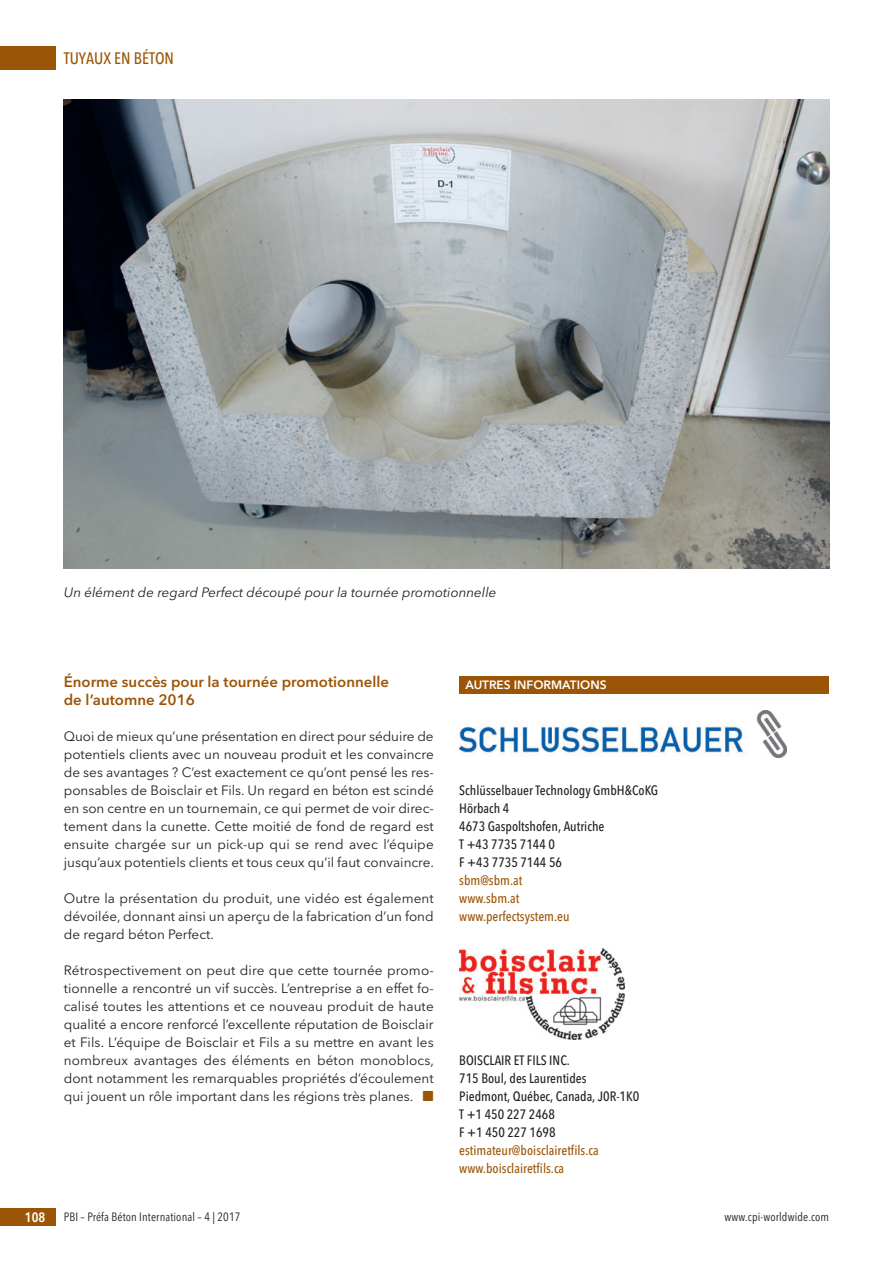
<style>
.page{position:relative;width:893px;height:1263px;background:#fff}
.page>*{position:absolute;margin:0;border:0;box-sizing:border-box;transform-origin:0 0}
.t1{font:500 16.5px "Avenir Next Condensed";color:#9c5506}
.t2{font:600 15px/18px "Avenir Next";color:#9c5506}
.t3{font:13.5px/18px "Avenir Next";color:#231f20;text-align:justify}
.t4{font:500 13.5px/18px "Avenir Next Condensed";color:#231f20}
.t5{font:500 13.5px/18px "Avenir Next Condensed";color:#9c5506}
.t6{font:italic 13.5px "Avenir Next";color:#231f20}
.t7{font:600 13.5px "Avenir Next Condensed";color:#fff}
.t8{font:12px "Avenir Next Condensed";letter-spacing:.01em;color:#231f20}
.t9{font:600 12px "Avenir Next";color:#fff}
.s1{font-family:"European Pi Three";color:#9c5506}
</style>
<div class="page">
<div style="left:0;top:47px;width:55px;height:23px;background:#9c5506"></div>
<div style="left:0;top:1208px;width:55px;height:18px;background:#9c5506"></div>
<div style="left:459px;top:676px;width:370px;height:17px;background:#9c5506"></div>
<img style="left:459px;top:710px;width:328px;height:47px">
<img style="left:459px;top:949px;width:165px;height:90px">
<img style="left:64px;top:100px;width:765px;height:469px">
<p class="t1" style="left:64px;top:51px;width:112px">TUYAUX EN BÉTON</p>
<p class="t6" style="left:64px;top:586px;width:434px">Un élément de regard Perfect découpé pour la tournée promotionnelle</p>
<p class="t2" style="left:64px;top:674px;width:327px">Énorme succès pour la tournée promotionnelle de l’automne 2016</p>
<p class="t3" style="left:64px;top:728px;width:372px">Quoi de mieux qu’une présentation en direct pour séduire de potentiels clients avec un nouveau produit et les convaincre de ses avantages ? C’est exactement ce qu’ont pensé les res&shy;ponsables de Boisclair et Fils. Un regard en béton est scindé en son centre en un tournemain, ce qui permet de voir direc&shy;tement dans la cunette. Cette moitié de fond de regard est ensuite chargée sur un pick-up qui se rend avec l’équipe jusqu’aux potentiels clients et tous ceux qu’il faut convaincre.</p>
<p class="t3" style="left:64px;top:890px;width:371px">Outre la présentation du produit, une vidéo est également dévoilée, donnant ainsi un aperçu de la fabrication d’un fond de regard béton Perfect.</p>
<p class="t3" style="left:64px;top:962px;width:372px">Rétrospectivement on peut dire que cette tournée promo&shy;tionnelle a rencontré un vif succès. L’entreprise a en effet fo&shy;calisé toutes les attentions et ce nouveau produit de haute qualité a encore renforcé l’excellente réputation de Boisclair et Fils. L’équipe de Boisclair et Fils a su mettre en avant les nombreux avantages des éléments en béton monoblocs, dont notamment les remarquables propriétés d’écoulement qui jouent un rôle important dans les régions très planes. <span class="s1">-</span></p>
<p class="t9" style="left:465px;top:679px;width:143px">AUTRES INFORMATIONS</p>
<p class="t4" style="left:459px;top:782px;width:201px">Schlüsselbauer Technology GmbH&amp;CoKG<br>Hörbach 4<br>4673 Gaspoltshofen, Autriche<br>T +43 7735 7144 0<br>F +43 7735 7144 56</p>
<p class="t5" style="left:459px;top:872px;width:112px">sbm@sbm.at www.sbm.at www.perfectsystem.eu</p>
<p class="t4" style="left:459px;top:1052px;width:182px">BOISCLAIR ET FILS INC.<br>715 Boul, des Laurentides<br>Piedmont, Québec, Canada, J0R-1K0<br>T +1 450 227 2468<br>F +1 450 227 1698</p>
<p class="t5" style="left:459px;top:1142px;width:141px">estimateur@boisclairetfils.ca www.boisclairetfils.ca</p>
<p class="t7" style="left:25px;top:1211px;width:22px">108</p>
<p class="t8" style="left:64px;top:1211px;width:178px">PBI – Préfa Béton International – 4 | 2017</p>
<p class="t8" style="left:725px;top:1211px;width:106px">www.cpi-worldwide.com</p>
</div>
